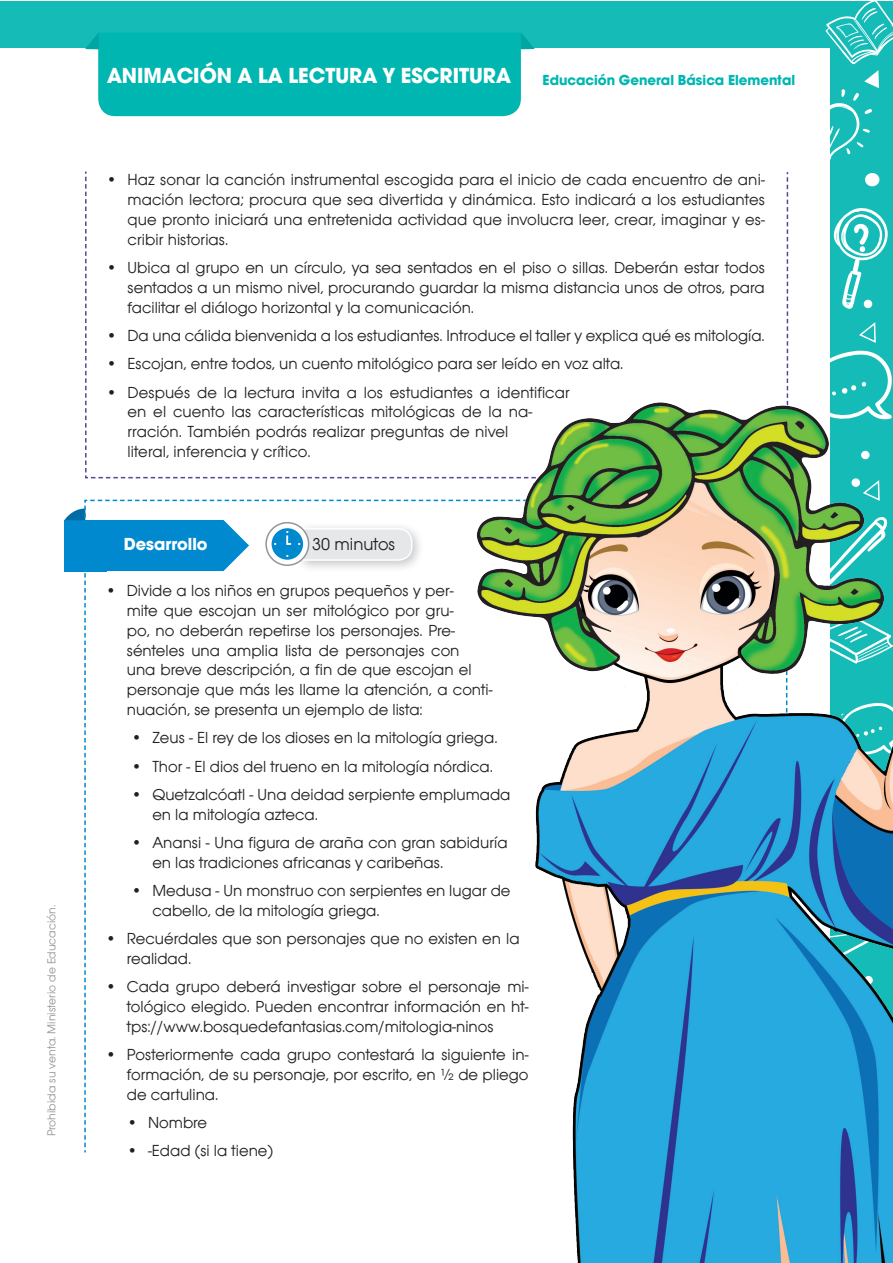
<style>
.page{position:relative;width:893px;height:1263px;background:#fff}
.page>*{position:absolute;margin:0;border:0;box-sizing:border-box;transform-origin:0 0}
.t1{font:700 22.5px "Avant Garde Gothic Itc T";color:#fff}
.t2{font:700 18px "Avant Garde Gothic Itc T";color:#fff}
.t3{font:18px "Avant Garde Gothic Itc T";color:#231f20}
.t4{font:16.5px/19.8px "Avant Garde Gothic Itc T";color:#231f20}
.t5{font:700 15px "Avant Garde Gothic Itc T";color:#00b6b1}
.t6{font:12px "Avant Garde Gothic Itc T";color:#939598}
</style>
<div class="page">
<div style="left:0;top:1px;width:893px;height:1262px;background:#15bbb7"></div>
<div style="left:0;top:49px;width:829px;height:1214px;background:#fff"></div>
<div style="left:85px;top:33px;width:450px;height:83px;background:#00b6b1"></div>
<svg style="left:829px;top:206px;width:59px;height:105px"></svg>
<div style="left:865px;top:173px;width:14px;height:13px;background:#fff;border-radius:50%"></div>
<div style="left:864px;top:300px;width:8px;height:8px;background:#fff;border-radius:50%"></div>
<svg style="left:806px;top:1px;width:87px;height:169px"></svg>
<svg style="left:829px;top:321px;width:63px;height:68px"></svg>
<svg style="left:85px;top:171px;width:704px;height:308px"></svg>
<svg style="left:84px;top:499px;width:305px;height:654px"></svg>
<img style="left:389px;top:389px;width:504px;height:874px">
<p class="t6" style="left:45px;top:1136px;width:233px;rotate:-90deg">Prohibida su venta. Ministerio de Educación.</p>
<h1 class="t1" style="left:107px;top:62px;width:405px">ANIMACIÓN A LA LECTURA Y ESCRITURA</h1>
<p class="t5" style="left:543px;top:71px;width:254px">Educación General Básica Elemental</p>
<p class="t4" style="left:128px;top:170px;width:639px;text-align:justify;text-indent:-21px">• Haz sonar la canción instrumental escogida para el inicio de cada encuentro de ani&shy;mación lectora; procura que sea divertida y dinámica. Esto indicará a los estudiantes que pronto iniciará una entretenida actividad que involucra leer, crear, imaginar y es&shy;cribir historias.</p>
<p class="t4" style="left:128px;top:257px;width:639px;text-align:justify;text-indent:-21px">• Ubica al grupo en un círculo, ya sea sentados en el piso o sillas. Deberán estar todos sentados a un mismo nivel, procurando guardar la misma distancia unos de otros, para facilitar el diálogo horizontal y la comunicación.</p>
<p class="t4" style="left:106px;top:325px;width:660px">• Da una cálida bienvenida a los estudiantes. Introduce el taller y explica qué es mitología.</p>
<p class="t4" style="left:106px;top:354px;width:519px">• Escojan, entre todos, un cuento mitológico para ser leído en voz alta.</p>
<p class="t4" style="left:128px;top:382px;width:444px;text-indent:-21px">• Después de la lectura invita a los estudiantes a identificar en el cuento las características mitológicas de la na&shy;rración. También podrás realizar preguntas de nivel<br>literal, inferencia y crítico.</p>
<p class="t2" style="left:124px;top:533px;width:85px">Desarrollo</p>
<p class="t3" style="left:312px;top:533px;width:85px">30 minutos</p>
<p class="t4" style="left:127px;top:580px;width:367px;text-indent:-21px">• Divide a los niños en grupos pequeños y per-<br>mite que escojan un ser mitológico por gru-<br>po, no deberán repetirse los personajes. Pre&shy;sénteles una amplia lista de personajes con<br>una breve descripción, a fin de que escojan el personaje que más les llame la atención, a conti&shy;nuación, se presenta un ejemplo de lista:</p>
<p class="t4" style="left:131px;top:728px;width:368px">• Zeus - El rey de los dioses en la mitología griega.</p>
<p class="t4" style="left:131px;top:756px;width:363px">• Thor - El dios del trueno en la mitología nórdica.</p>
<p class="t4" style="left:152px;top:784px;width:360px;text-indent:-21px">• Quetzalcóatl - Una deidad serpiente emplumada en la mitología azteca.</p>
<p class="t4" style="left:152px;top:832px;width:357px;text-indent:-21px">• Anansi - Una figura de araña con gran sabiduría en las tradiciones africanas y caribeñas.</p>
<p class="t4" style="left:152px;top:880px;width:360px;text-indent:-21px">• Medusa - Un monstruo con serpientes en lugar de cabello, de la mitología griega.</p>
<p class="t4" style="left:127px;top:928px;width:394px;text-indent:-21px">• Recuérdales que son personajes que no existen en la realidad.</p>
<p class="t4" style="left:127px;top:977px;width:403px;text-align:justify;text-indent:-21px">• Cada grupo deberá investigar sobre el personaje mi&shy;tológico elegido. Pueden encontrar información en ht&shy;tps://www.bosquedefantasias.com/mitologia-ninos</p>
<p class="t4" style="left:127px;top:1044px;width:403px;text-align:justify;text-indent:-21px">• Posteriormente cada grupo contestará la siguiente in&shy;formación, de su personaje, por escrito, en ½ de pliego de cartulina.</p>
<p class="t4" style="left:127px;top:1112px;width:82px">• Nombre</p>
<p class="t4" style="left:127px;top:1141px;width:148px">• -Edad (si la tiene)</p>
</div>
